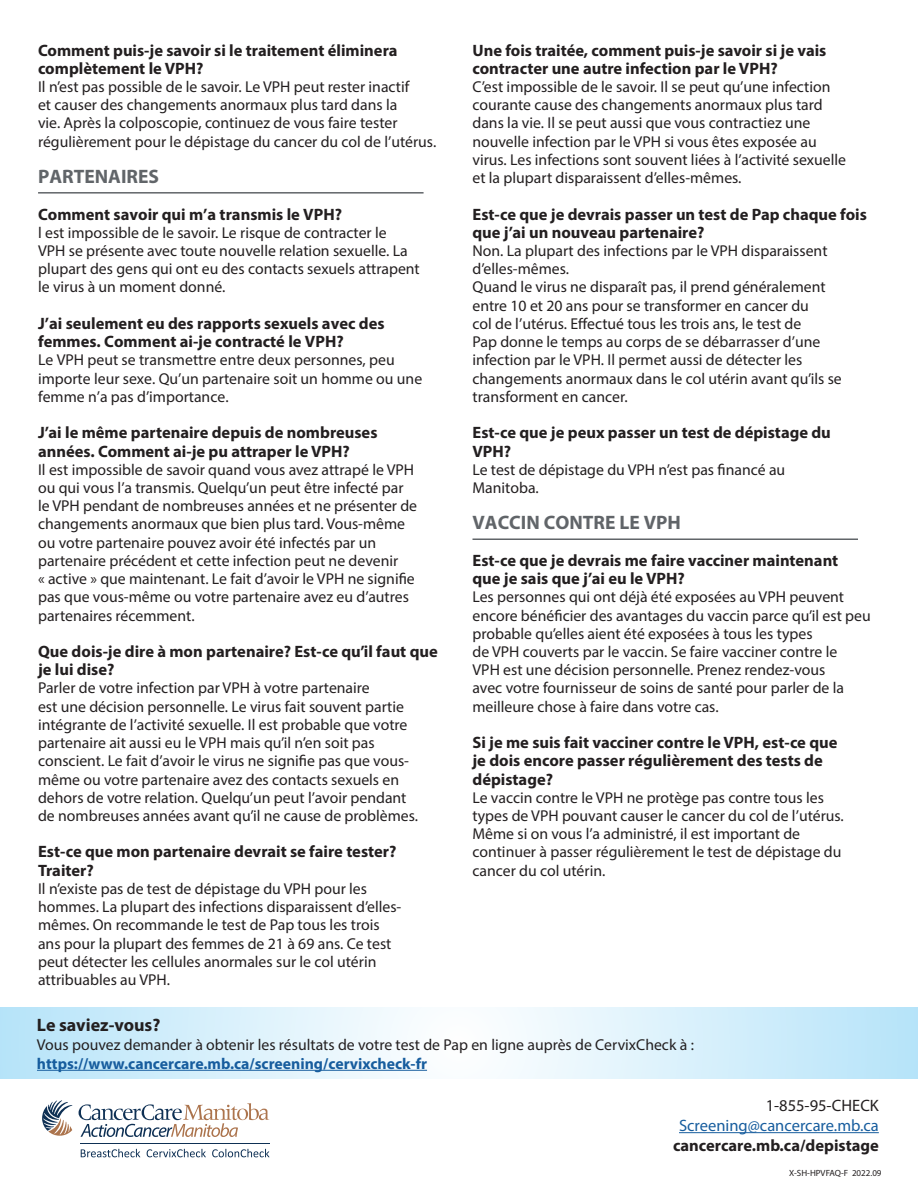
<style>
.page{position:relative;width:918px;height:1188px;background:#fff}
.page>*{position:absolute;margin:0;border:0;box-sizing:border-box;transform-origin:0 0}
.t1{font:700 19.5px "Myriad Pro";color:#616569}
.t2{font:700 18px "Myriad Pro";color:#231f20}
.t3{font:700 16.5px/18.1px "Myriad Pro";color:#231f20}
.t4{font:16.5px "Myriad Pro";color:#175d9e}
.t5{font:16.5px "Myriad Pro";color:#231f20}
.t6{font:15.75px/18.1px "Myriad Pro";color:#231f20}
.t7{font:9px "Myriad Pro";color:#231f20}
.s1{font-weight:700;color:#175d9e}
</style>
<div class="page">
<svg style="left:0;top:1007px;width:918px;height:72px"></svg>
<hr style="left:37px;top:1070px;width:390px;height:1px;background:#175d9e">
<svg style="left:42px;top:1100px;width:30px;height:36px"></svg>
<hr style="left:81px;top:1143px;width:189px;height:1px;background:#0e3054">
<svg style="left:79px;top:1103px;width:190px;height:34px"></svg>
<svg style="left:81px;top:1149px;width:59px;height:8px"></svg>
<svg style="left:147px;top:1149px;width:59px;height:8px"></svg>
<svg style="left:212px;top:1149px;width:57px;height:8px"></svg>
<hr style="left:679px;top:1132px;width:200px;height:1px;background:#175d9e">
<hr style="left:38px;top:192px;width:386px;height:2px;background:#616569">
<hr style="left:472px;top:538px;width:386px;height:2px;background:#616569">
<p class="t3" style="left:38px;top:40px;width:361px">Comment puis-je savoir si le traitement éliminera complètement le VPH?</p>
<p class="t6" style="left:38px;top:77px;width:400px">Il n’est pas possible de le savoir. Le VPH peut rester inactif<br>et causer des changements anormaux plus tard dans la<br>vie. Après la colposcopie, continuez de vous faire tester régulièrement pour le dépistage du cancer du col de l’utérus.</p>
<p class="t1" style="left:38px;top:164px;width:123px">PARTENAIRES</p>
<p class="t3" style="left:38px;top:204px;width:306px">Comment savoir qui m’a transmis le VPH?</p>
<p class="t6" style="left:38px;top:223px;width:383px">l est impossible de le savoir. Le risque de contracter le<br>VPH se présente avec toute nouvelle relation sexuelle. La plupart des gens qui ont eu des contacts sexuels attrapent le virus à un moment donné.</p>
<p class="t3" style="left:38px;top:314px;width:348px">J’ai seulement eu des rapports sexuels avec des femmes. Comment ai-je contracté le VPH?</p>
<p class="t6" style="left:38px;top:351px;width:386px">Le VPH peut se transmettre entre deux personnes, peu importe leur sexe. Qu’un partenaire soit un homme ou une femme n’a pas d’importance.</p>
<p class="t3" style="left:38px;top:423px;width:341px">J’ai le même partenaire depuis de nombreuses années. Comment ai-je pu attraper le VPH?</p>
<p class="t6" style="left:38px;top:460px;width:381px">Il est impossible de savoir quand vous avez attrapé le VPH ou qui vous l’a transmis. Quelqu’un peut être infecté par le VPH pendant de nombreuses années et ne présenter de changements anormaux que bien plus tard. Vous-même ou votre partenaire pouvez avoir été infectés par un partenaire précédent et cette infection peut ne devenir<br>« active » que maintenant. Le fait d’avoir le VPH ne signifie pas que vous-même ou votre partenaire avez eu d’autres partenaires récemment.</p>
<p class="t3" style="left:38px;top:642px;width:401px">Que dois-je dire à mon partenaire? Est-ce qu’il faut que je lui dise?</p>
<p class="t6" style="left:38px;top:679px;width:382px">Parler de votre infection par VPH à votre partenaire<br>est une décision personnelle. Le virus fait souvent partie intégrante de l’activité sexuelle. Il est probable que votre partenaire ait aussi eu le VPH mais qu’il n’en soit pas conscient. Le fait d’avoir le virus ne signifie pas que vous&shy;même ou votre partenaire avez des contacts sexuels en dehors de votre relation. Quelqu’un peut l’avoir pendant de nombreuses années avant qu’il ne cause de problèmes.</p>
<p class="t3" style="left:38px;top:842px;width:360px">Est-ce que mon partenaire devrait se faire tester?<br>Traiter?</p>
<p class="t6" style="left:38px;top:879px;width:365px">Il n’existe pas de test de dépistage du VPH pour les hommes. La plupart des infections disparaissent d’elles&shy;mêmes. On recommande le test de Pap tous les trois ans pour la plupart des femmes de 21 à 69 ans. Ce test peut détecter les cellules anormales sur le col utérin attribuables au VPH.</p>
<p class="t3" style="left:472px;top:40px;width:355px">Une fois traitée, comment puis-je savoir si je vais contracter une autre infection par le VPH?</p>
<p class="t6" style="left:472px;top:77px;width:375px">C’est impossible de le savoir. Il se peut qu’une infection courante cause des changements anormaux plus tard dans la vie. Il se peut aussi que vous contractiez une nouvelle infection par le VPH si vous êtes exposée au virus. Les infections sont souvent liées à l’activité sexuelle et la plupart disparaissent d’elles-mêmes.</p>
<p class="t3" style="left:472px;top:204px;width:396px">Est-ce que je devrais passer un test de Pap chaque fois que j’ai un nouveau partenaire?</p>
<p class="t6" style="left:472px;top:241px;width:371px">Non. La plupart des infections par le VPH disparaissent d’elles-mêmes.<br>Quand le virus ne disparaît pas, il prend généralement entre 10 et 20 ans pour se transformer en cancer du<br>col de l’utérus. Effectué tous les trois ans, le test de<br>Pap donne le temps au corps de se débarrasser d’une infection par le VPH. Il permet aussi de détecter les changements anormaux dans le col utérin avant qu’ils se transforment en cancer.</p>
<p class="t3" style="left:472px;top:423px;width:360px">Est-ce que je peux passer un test de dépistage du<br>VPH?</p>
<p class="t6" style="left:472px;top:460px;width:314px">Le test de dépistage du VPH n’est pas financé au<br>Manitoba.</p>
<p class="t1" style="left:472px;top:510px;width:210px">VACCIN CONTRE LE VPH</p>
<p class="t3" style="left:472px;top:551px;width:367px">Est-ce que je devrais me faire vacciner maintenant que je sais que j’ai eu le VPH?</p>
<p class="t6" style="left:472px;top:588px;width:400px">Les personnes qui ont déjà été exposées au VPH peuvent encore bénéficier des avantages du vaccin parce qu’il est peu probable qu’elles aient été exposées à tous les types<br>de VPH couverts par le vaccin. Se faire vacciner contre le<br>VPH est une décision personnelle. Prenez rendez-vous<br>avec votre fournisseur de soins de santé pour parler de la meilleure chose à faire dans votre cas.</p>
<p class="t3" style="left:472px;top:733px;width:367px">Si je me suis fait vacciner contre le VPH, est-ce que je dois encore passer régulièrement des tests de dépistage?</p>
<p class="t6" style="left:472px;top:788px;width:373px">Le vaccin contre le VPH ne protège pas contre tous les types de VPH pouvant causer le cancer du col de l’utérus.<br>Même si on vous l’a administré, il est important de continuer à passer régulièrement le test de dépistage du cancer du col utérin.</p>
<p class="t2" style="left:37px;top:1013px;width:125px">Le saviez-vous?</p>
<p class="t6" style="left:37px;top:1035px;width:658px;line-height:18.9px">Vous pouvez demander à obtenir les résultats de votre test de Pap en ligne auprès de CervixCheck à : <span class="s1">https://www.cancercare.mb.ca/screening/cervixcheck-fr</span></p>
<p class="t5" style="left:766px;top:1096px;width:115px">1-855-95-CHECK</p>
<p class="t4" style="left:679px;top:1115px;width:201px">Screening@cancercare.mb.ca</p>
<p class="t3" style="left:673px;top:1136px;width:207px">cancercare.mb.ca/depistage</p>
<p class="t7" style="left:789px;top:1168px;width:94px">X-SH-HPVFAQ-F 2022.09</p>
</div>
